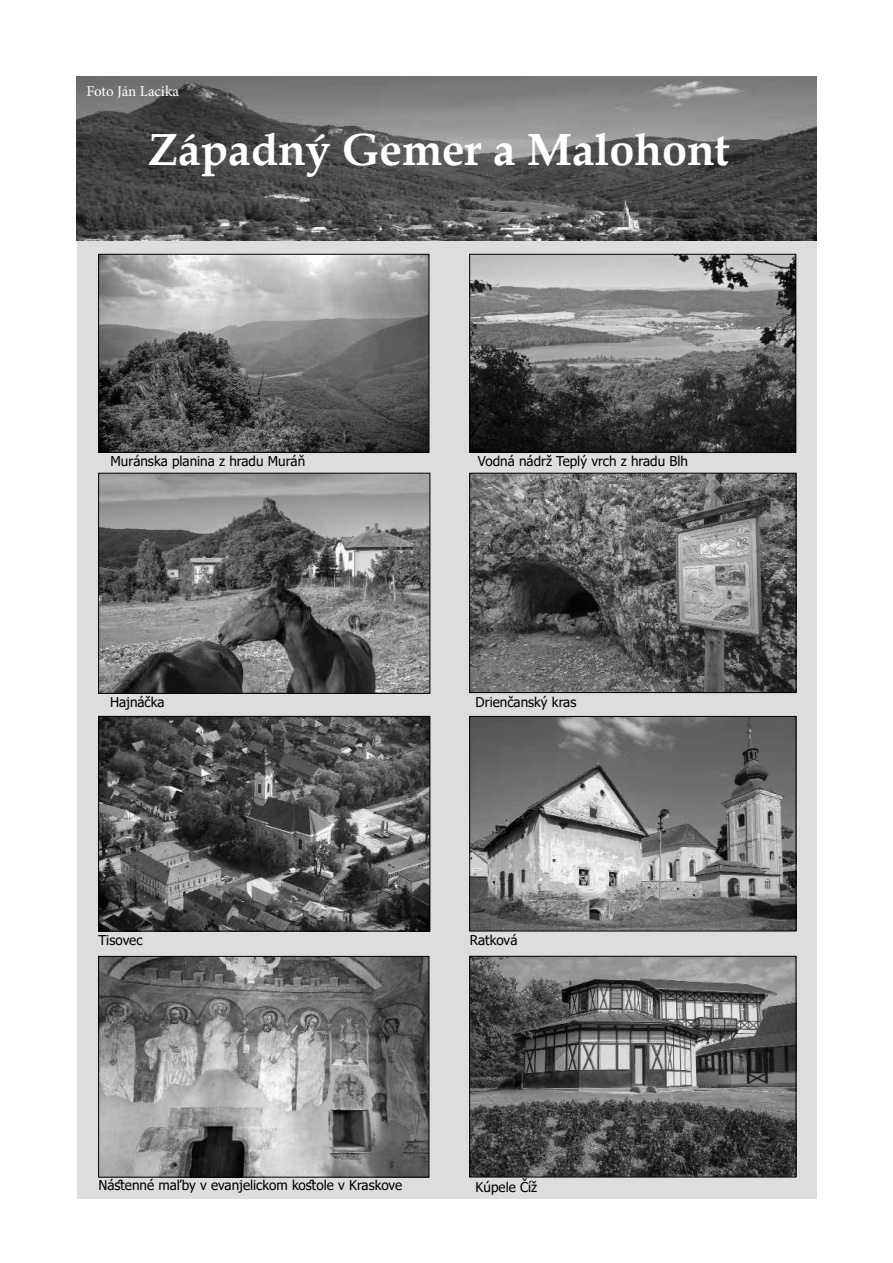
<style>
.page{position:relative;width:893px;height:1263px;background:#fff}
.page>*{position:absolute;margin:0;border:0;box-sizing:border-box;transform-origin:0 0}
.t1{font:700 45px "Book Antiqua";color:#fff}
.t2{font:15px "Minion Pro";letter-spacing:-.005em;color:#fff}
.t3{font:13.5px "Tahoma";color:#000}
</style>
<div class="page">
<div style="left:77px;top:77px;width:739px;height:1122px;background:#dcddde"></div>
<img style="left:100px;top:958px;width:327px;height:217px">
<div style="left:98px;top:956px;width:331px;height:221px;border:1px solid #000"></div>
<img style="left:100px;top:475px;width:328px;height:216px">
<div style="left:98px;top:473px;width:332px;height:220px;border:1px solid #000"></div>
<img style="left:471px;top:718px;width:323px;height:211px">
<div style="left:469px;top:716px;width:327px;height:215px;border:1px solid #000"></div>
<img style="left:100px;top:718px;width:328px;height:211px">
<div style="left:98px;top:716px;width:332px;height:215px;border:1px solid #000"></div>
<img style="left:471px;top:958px;width:323px;height:217px">
<div style="left:469px;top:956px;width:327px;height:221px;border:1px solid #000"></div>
<img style="left:471px;top:475px;width:323px;height:216px">
<div style="left:469px;top:473px;width:327px;height:220px;border:1px solid #000"></div>
<img style="left:100px;top:256px;width:327px;height:195px">
<div style="left:98px;top:254px;width:331px;height:199px;border:1px solid #000"></div>
<img style="left:471px;top:256px;width:323px;height:195px">
<div style="left:469px;top:254px;width:327px;height:199px;border:1px solid #000"></div>
<img style="left:77px;top:77px;width:739px;height:163px">
<p class="t2" style="left:86px;top:81px;width:94px">Foto Ján Lacika</p>
<h1 class="t1" style="left:148px;top:119px;width:583px">Západný Gemer a Malohont</h1>
<p class="t3" style="left:111px;top:452px;width:196px">Muránska planina z hradu Muráň</p>
<p class="t3" style="left:478px;top:452px;width:212px">Vodná nádrž Teplý vrch z hradu Blh</p>
<p class="t3" style="left:110px;top:693px;width:56px">Hajnáčka</p>
<p class="t3" style="left:98px;top:931px;width:46px">Tisovec</p>
<p class="t3" style="left:476px;top:693px;width:102px">Drienčanský kras</p>
<p class="t3" style="left:470px;top:931px;width:49px">Ratková</p>
<p class="t3" style="left:98px;top:1176px;width:305px">Nástenné maľby v evanjelickom kostole v Kraskove</p>
<p class="t3" style="left:476px;top:1178px;width:63px">Kúpele Číž</p>
</div>
